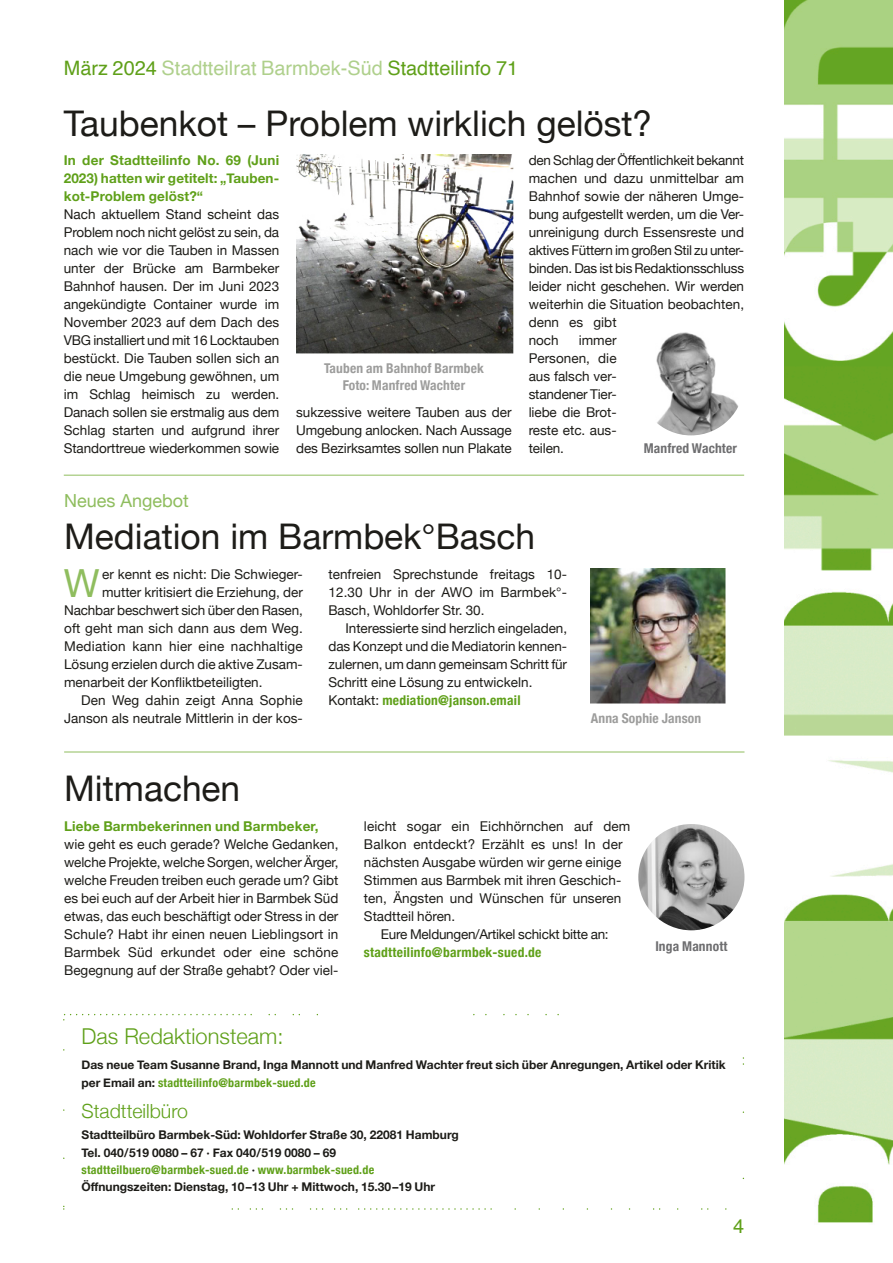
<style>
.page{position:relative;width:893px;height:1263px;background:#fff}
.page>*{position:absolute;margin:0;border:0;box-sizing:border-box;transform-origin:0 0}
.t1{font:38.7px "Helvetica Neue";color:#8fbd5e}
.t2{font:35.4px "Helvetica Neue";color:#1d1c18}
.t3{font:300 21.9px "Helvetica Neue";color:#5fa019}
.t4{font:19.8px "Helvetica";color:#5fa019}
.t5{font:300 19.5px "Helvetica Neue";color:#5fa019}
.t6{font:18px "Helvetica Neue";color:#8fbd5e}
.t7{font:13.5px "Helvetica Neue";color:#1d1c18}
.t8{font:700 13.5px "Helvetica Neue";letter-spacing:.01em;color:#5fa019}
.t9{font:13.5px "Helvetica Neue";letter-spacing:-.02em;color:#1d1c18}
.t10{font:700 condensed 13.5px "Helvetica Neue";letter-spacing:.02em;color:#5fa019}
.t11{font:700 condensed 13.5px "Helvetica Neue";letter-spacing:.01em;color:#9d9d9c}
.t12{font:700 condensed 13.5px "Helvetica Neue";letter-spacing:.01em;color:#6e6e70}
.t13{font:700 12px "Helvetica Neue";color:#1d1c18}
.t14{font:700 condensed 12px "Helvetica Neue";letter-spacing:.02em;color:#5fa019}
.s1{color:#afd08c}
.s2{font-weight:400;font-stretch:normal;color:#1d1c18}
.s3{font-stretch:normal;color:#1d1c18}
</style>
<div class="page">
<img style="left:784px;top:0;width:109px;height:1223px">
<img style="left:591px;top:569px;width:135px;height:135px">
<hr style="left:64px;top:475px;width:680px;height:1px;background:#8fbd5e">
<hr style="left:64px;top:752px;width:680px;height:1px;background:#8fbd5e">
<img style="left:638px;top:824px;width:106px;height:106px">
<img style="left:656px;top:332px;width:82px;height:103px">
<img style="left:296px;top:155px;width:217px;height:198px">
<p class="t4" style="left:64px;top:60px;width:456px">März 2024 <span class="s1">Stadtteilrat Barmbek-Süd</span> Stadtteilinfo 71</p>
<p class="t2" style="left:64px;top:102px;width:590px">Taubenkot – Problem wirklich gelöst?</p>
<p class="t8" style="left:64px;top:151px;width:217px">In der Stadtteilinfo No. 69 (Juni</p>
<p class="t8" style="left:64px;top:169px;width:217px">2023) hatten wir getitelt: „Tauben-</p>
<p class="t8" style="left:64px;top:187px;width:141px">kot-Problem gelöst?“</p>
<p class="t7" style="left:64px;top:206px;width:217px">Nach aktuellem Stand scheint das</p>
<p class="t7" style="left:64px;top:224px;width:217px">Problem noch nicht gelöst zu sein, da</p>
<p class="t7" style="left:64px;top:242px;width:217px">nach wie vor die Tauben in Massen</p>
<p class="t7" style="left:64px;top:260px;width:217px">unter der Brücke am Barmbeker</p>
<p class="t7" style="left:64px;top:278px;width:217px">Bahnhof hausen. Der im Juni 2023</p>
<p class="t7" style="left:64px;top:296px;width:217px">angekündigte Container wurde im</p>
<p class="t7" style="left:64px;top:314px;width:217px">November 2023 auf dem Dach des</p>
<p class="t7" style="left:64px;top:332px;width:217px">VBG installiert und mit 16 Locktauben</p>
<p class="t7" style="left:64px;top:350px;width:217px">bestückt. Die Tauben sollen sich an</p>
<p class="t7" style="left:64px;top:368px;width:217px">die neue Umgebung gewöhnen, um</p>
<p class="t7" style="left:64px;top:386px;width:217px">im Schlag heimisch zu werden.</p>
<p class="t7" style="left:64px;top:404px;width:217px">Danach sollen sie erstmalig aus dem</p>
<p class="t7" style="left:64px;top:422px;width:217px">Schlag starten und aufgrund ihrer</p>
<p class="t7" style="left:64px;top:440px;width:217px">Standorttreue wiederkommen sowie</p>
<p class="t11" style="left:324px;top:360px;width:161px">Tauben am Bahnhof Barmbek</p>
<p class="t11" style="left:343px;top:377px;width:124px">Foto: Manfred Wachter</p>
<p class="t7" style="left:296px;top:404px;width:217px">sukzessive weitere Tauben aus der</p>
<p class="t7" style="left:296px;top:422px;width:217px">Umgebung anlocken. Nach Aussage</p>
<p class="t7" style="left:296px;top:440px;width:217px">des Bezirksamtes sollen nun Plakate</p>
<p class="t7" style="left:529px;top:152px;width:217px">den Schlag der Öffentlichkeit bekannt</p>
<p class="t7" style="left:529px;top:170px;width:217px">machen und dazu unmittelbar am</p>
<p class="t7" style="left:529px;top:188px;width:217px">Bahnhof sowie der näheren Umge-</p>
<p class="t7" style="left:529px;top:206px;width:217px">bung aufgestellt werden, um die Ver-</p>
<p class="t7" style="left:529px;top:224px;width:217px">unreinigung durch Essensreste und</p>
<p class="t9" style="left:529px;top:242px;width:217px">aktives Füttern im großen Stil zu unter-</p>
<p class="t9" style="left:529px;top:260px;width:217px">binden. Das ist bis Redaktionsschluss</p>
<p class="t7" style="left:529px;top:278px;width:217px">leider nicht geschehen. Wir werden</p>
<p class="t7" style="left:529px;top:296px;width:217px">weiterhin die Situation beobachten,</p>
<p class="t7" style="left:529px;top:314px;width:89px">denn es gibt</p>
<p class="t7" style="left:529px;top:332px;width:32px">noch</p>
<p class="t7" style="left:579px;top:332px;width:39px">immer</p>
<p class="t7" style="left:529px;top:350px;width:89px">Personen, die</p>
<p class="t7" style="left:529px;top:368px;width:89px">aus falsch ver-</p>
<p class="t7" style="left:529px;top:386px;width:89px">standener Tier-</p>
<p class="t7" style="left:529px;top:404px;width:89px">liebe die Brot-</p>
<p class="t7" style="left:529px;top:422px;width:89px">reste etc. aus-</p>
<p class="t7" style="left:529px;top:440px;width:37px">teilen.</p>
<p class="t12" style="left:644px;top:440px;width:95px">Manfred Wachter</p>
<p class="t6" style="left:64px;top:490px;width:126px">Neues Angebot</p>
<p class="t2" style="left:64px;top:515px;width:473px">Mediation im Barmbek°Basch</p>
<p class="t1" style="left:64px;top:560px;width:37px">W</p>
<p class="t7" style="left:102px;top:566px;width:202px">er kennt es nicht: Die Schwieger-</p>
<p class="t7" style="left:102px;top:584px;width:202px">mutter kritisiert die Erziehung, der</p>
<p class="t7" style="left:64px;top:602px;width:240px">Nachbar beschwert sich über den Rasen,</p>
<p class="t7" style="left:64px;top:620px;width:240px">oft geht man sich dann aus dem Weg.</p>
<p class="t7" style="left:64px;top:638px;width:240px">Mediation kann hier eine nachhaltige</p>
<p class="t7" style="left:64px;top:656px;width:240px">Lösung erzielen durch die aktive Zusam-</p>
<p class="t7" style="left:64px;top:674px;width:200px">menarbeit der Konfliktbeteiligten.</p>
<p class="t7" style="left:81px;top:692px;width:223px">Den Weg dahin zeigt Anna Sophie</p>
<p class="t7" style="left:64px;top:710px;width:240px">Janson als neutrale Mittlerin in der kos-</p>
<p class="t2" style="left:64px;top:767px;width:178px">Mitmachen</p>
<p class="t7" style="left:328px;top:566px;width:240px">tenfreien Sprechstunde freitags 10-</p>
<p class="t7" style="left:328px;top:584px;width:240px">12.30 Uhr in der AWO im Barmbek°-</p>
<p class="t7" style="left:328px;top:602px;width:158px">Basch, Wohldorfer Str. 30.</p>
<p class="t7" style="left:345px;top:620px;width:223px">Interessierte sind herzlich eingeladen,</p>
<p class="t7" style="left:328px;top:638px;width:240px">das Konzept und die Mediatorin kennen-</p>
<p class="t7" style="left:328px;top:656px;width:240px">zulernen, um dann gemeinsam Schritt für</p>
<p class="t7" style="left:328px;top:674px;width:206px">Schritt eine Lösung zu entwickeln.</p>
<p class="t10" style="left:328px;top:692px;width:194px"><span class="s2">Kontakt:</span> mediation@janson.email</p>
<p class="t11" style="left:591px;top:710px;width:112px">Anna Sophie Janson</p>
<p class="t8" style="left:64px;top:817px;width:256px">Liebe Barmbekerinnen und Barmbeker,</p>
<p class="t7" style="left:64px;top:836px;width:276px">wie geht es euch gerade? Welche Gedanken,</p>
<p class="t7" style="left:64px;top:854px;width:276px">welche Projekte, welche Sorgen, welcher Ärger,</p>
<p class="t7" style="left:64px;top:872px;width:276px">welche Freuden treiben euch gerade um? Gibt</p>
<p class="t7" style="left:64px;top:890px;width:276px">es bei euch auf der Arbeit hier in Barmbek Süd</p>
<p class="t7" style="left:64px;top:908px;width:276px">etwas, das euch beschäftigt oder Stress in der</p>
<p class="t7" style="left:64px;top:926px;width:276px">Schule? Habt ihr einen neuen Lieblingsort in</p>
<p class="t7" style="left:64px;top:944px;width:276px">Barmbek Süd erkundet oder eine schöne</p>
<p class="t7" style="left:64px;top:962px;width:276px">Begegnung auf der Straße gehabt? Oder viel-</p>
<p class="t7" style="left:364px;top:818px;width:268px">leicht sogar ein Eichhörnchen auf dem</p>
<p class="t7" style="left:364px;top:836px;width:260px">Balkon entdeckt? Erzählt es uns! In der</p>
<p class="t7" style="left:364px;top:854px;width:259px">nächsten Ausgabe würden wir gerne einige</p>
<p class="t7" style="left:364px;top:872px;width:259px">Stimmen aus Barmbek mit ihren Geschich-</p>
<p class="t7" style="left:364px;top:890px;width:259px">ten, Ängsten und Wünschen für unseren</p>
<p class="t7" style="left:364px;top:908px;width:93px">Stadtteil hören.</p>
<p class="t9" style="left:381px;top:926px;width:229px">Eure Meldungen/Artikel schickt bitte an:</p>
<p class="t10" style="left:364px;top:944px;width:179px">stadtteilinfo@barmbek-sued.de</p>
<p class="t12" style="left:655px;top:938px;width:74px">Inga Mannott</p>
<p class="t3" style="left:82px;top:1022px;width:203px">Das Redaktionsteam:</p>
<p class="t13" style="left:82px;top:1058px;width:646px">Das neue Team Susanne Brand, Inga Mannott und Manfred Wachter freut sich über Anregungen, Artikel oder Kritik</p>
<p class="t14" style="left:82px;top:1075px;width:236px"><span class="s3">per Email an:</span> stadtteilinfo@barmbek-sued.de</p>
<p class="t5" style="left:82px;top:1099px;width:108px">Stadtteilbüro</p>
<p class="t13" style="left:82px;top:1128px;width:379px">Stadtteilbüro Barmbek-Süd: Wohldorfer Straße 30, 22081 Hamburg</p>
<p class="t13" style="left:82px;top:1145px;width:256px">Tel. 040 / 519 0080 – 67 · Fax 040 / 519 0080 – 69</p>
<p class="t14" style="left:82px;top:1162px;width:294px">stadtteilbuero@barmbek-sued.de <span class="s3">·</span> www.barmbek-sued.de</p>
<p class="t13" style="left:82px;top:1179px;width:355px">Öffnungszeiten: Dienstag, 10 –13 Uhr + Mittwoch, 15.30–19 Uhr</p>
<p class="t4" style="left:733px;top:1218px;width:13px">4</p>
</div>
